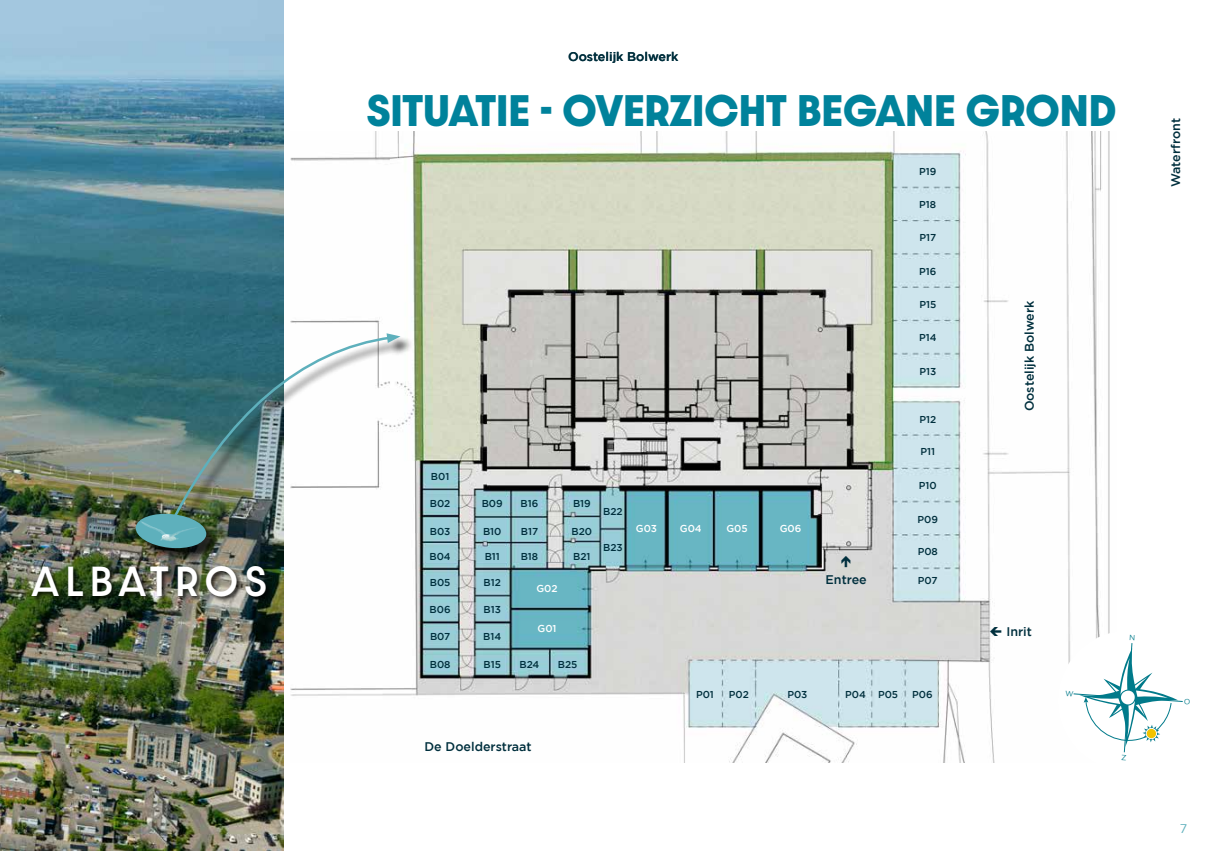
<style>
.page{position:relative;width:1205px;height:851px;background:#fff}
.page>*{position:absolute;margin:0;border:0;box-sizing:border-box;transform-origin:0 0}
.t1{font:700 37.5px "Dazzle Unicase";color:#00829b}
.t2{font:500 35.62px "Dazzle Unicase";letter-spacing:.2em;color:#fff}
.t3{font:500 12.5px "Gotham";color:#002f3d}
.t4{font:12.5px "Gotham";color:#5eb0bc}
.t5{font:500 10px "Gotham";color:#002f3d}
.t6{font:500 10px "Gotham";color:#fff}
</style>
<div class="page">
<img style="left:291px;top:131px;width:819px;height:631px">
<div style="left:1058px;top:630px;width:140px;height:141px;background:#fff;border-radius:50%"></div>
<img style="left:0;top:0;width:283px;height:850px">
<div style="left:175px;top:335px;width:240px;height:199px;background:#000;opacity:.75"></div>
<svg style="left:170px;top:334px;width:225px;height:188px"></svg>
<svg style="left:386px;top:333px;width:14px;height:10px"></svg>
<div style="left:138px;top:516px;width:83px;height:47px;background:#000;opacity:.75"></div>
<svg style="left:135px;top:512px;width:72px;height:37px"></svg>
<img style="left:139px;top:519px;width:67px;height:24px">
<div style="left:31px;top:565px;width:241px;height:37px;background:#000;opacity:.75"></div>
<svg style="left:990px;top:626px;width:11px;height:9px"></svg>
<svg style="left:842px;top:555px;width:9px;height:12px"></svg>
<svg style="left:1065px;top:635px;width:118px;height:124px"></svg>
<h2 class="t2" style="left:32px;top:554px;width:236px">ALBATROS</h2>
<p class="t3" style="left:568px;top:50px;width:112px">Oostelijk Bolwerk</p>
<h1 class="t1" style="left:367px;top:81px;width:751px">SITUATIE - OVERZICHT BEGANE GROND</h1>
<p class="t5" style="left:919px;top:165px;width:19px">P19</p>
<p class="t5" style="left:919px;top:199px;width:18px">P18</p>
<p class="t5" style="left:919px;top:232px;width:18px">P17</p>
<p class="t5" style="left:431px;top:471px;width:20px">B01</p>
<p class="t5" style="left:430px;top:497px;width:22px">B02</p>
<p class="t5" style="left:430px;top:525px;width:22px">B03</p>
<p class="t5" style="left:429px;top:551px;width:23px">B04</p>
<p class="t5" style="left:430px;top:576px;width:22px">B05</p>
<p class="t5" style="left:430px;top:603px;width:23px">B06</p>
<p class="t5" style="left:430px;top:631px;width:22px">B07</p>
<p class="t5" style="left:430px;top:658px;width:22px">B08</p>
<p class="t5" style="left:919px;top:265px;width:19px">P16</p>
<p class="t5" style="left:919px;top:299px;width:18px">P15</p>
<p class="t5" style="left:919px;top:332px;width:19px">P14</p>
<p class="t5" style="left:919px;top:365px;width:18px">P13</p>
<p class="t5" style="left:482px;top:497px;width:23px">B09</p>
<p class="t5" style="left:520px;top:497px;width:19px">B16</p>
<p class="t5" style="left:573px;top:497px;width:19px">B19</p>
<p class="t5" style="left:483px;top:525px;width:20px">B10</p>
<p class="t5" style="left:521px;top:525px;width:19px">B17</p>
<p class="t5" style="left:572px;top:525px;width:22px">B20</p>
<p class="t5" style="left:485px;top:551px;width:17px">B11</p>
<p class="t5" style="left:521px;top:551px;width:19px">B18</p>
<p class="t5" style="left:573px;top:551px;width:19px">B21</p>
<p class="t5" style="left:483px;top:576px;width:19px">B12</p>
<p class="t5" style="left:483px;top:603px;width:19px">B13</p>
<p class="t5" style="left:483px;top:631px;width:19px">B14</p>
<p class="t6" style="left:536px;top:582px;width:23px">G02</p>
<p class="t6" style="left:537px;top:622px;width:20px">G01</p>
<p class="t5" style="left:483px;top:658px;width:19px">B15</p>
<p class="t5" style="left:519px;top:658px;width:21px">B24</p>
<p class="t5" style="left:558px;top:658px;width:21px">B25</p>
<p class="t5" style="left:603px;top:505px;width:21px">B22</p>
<p class="t5" style="left:603px;top:542px;width:21px">B23</p>
<p class="t5" style="left:919px;top:413px;width:18px">P12</p>
<p class="t5" style="left:920px;top:445px;width:16px">P11</p>
<p class="t6" style="left:636px;top:522px;width:23px">G03</p>
<p class="t6" style="left:680px;top:522px;width:23px">G04</p>
<p class="t6" style="left:726px;top:522px;width:23px">G05</p>
<p class="t6" style="left:779px;top:522px;width:23px">G06</p>
<p class="t3" style="left:825px;top:572px;width:43px">Entree</p>
<p class="t5" style="left:919px;top:479px;width:19px">P10</p>
<p class="t5" style="left:917px;top:513px;width:22px">P09</p>
<p class="t5" style="left:917px;top:545px;width:22px">P08</p>
<p class="t5" style="left:918px;top:574px;width:21px">P07</p>
<p class="t5" style="left:696px;top:688px;width:19px">P01</p>
<p class="t5" style="left:729px;top:688px;width:21px">P02</p>
<p class="t5" style="left:787px;top:688px;width:21px">P03</p>
<p class="t5" style="left:845px;top:688px;width:55px">P04 P05</p>
<p class="t5" style="left:912px;top:688px;width:22px">P06</p>
<p class="t3" style="left:424px;top:738px;width:109px">De Doelderstraat</p>
<p class="t3" style="left:1022px;top:411px;width:112px;rotate:-90deg">Oostelijk Bolwerk</p>
<p class="t3" style="left:1006px;top:624px;width:27px">Inrit</p>
<p class="t3" style="left:1168px;top:187px;width:70px;rotate:-90deg">Waterfront</p>
<p class="t4" style="left:1180px;top:821px;width:9px">7</p>
</div>
